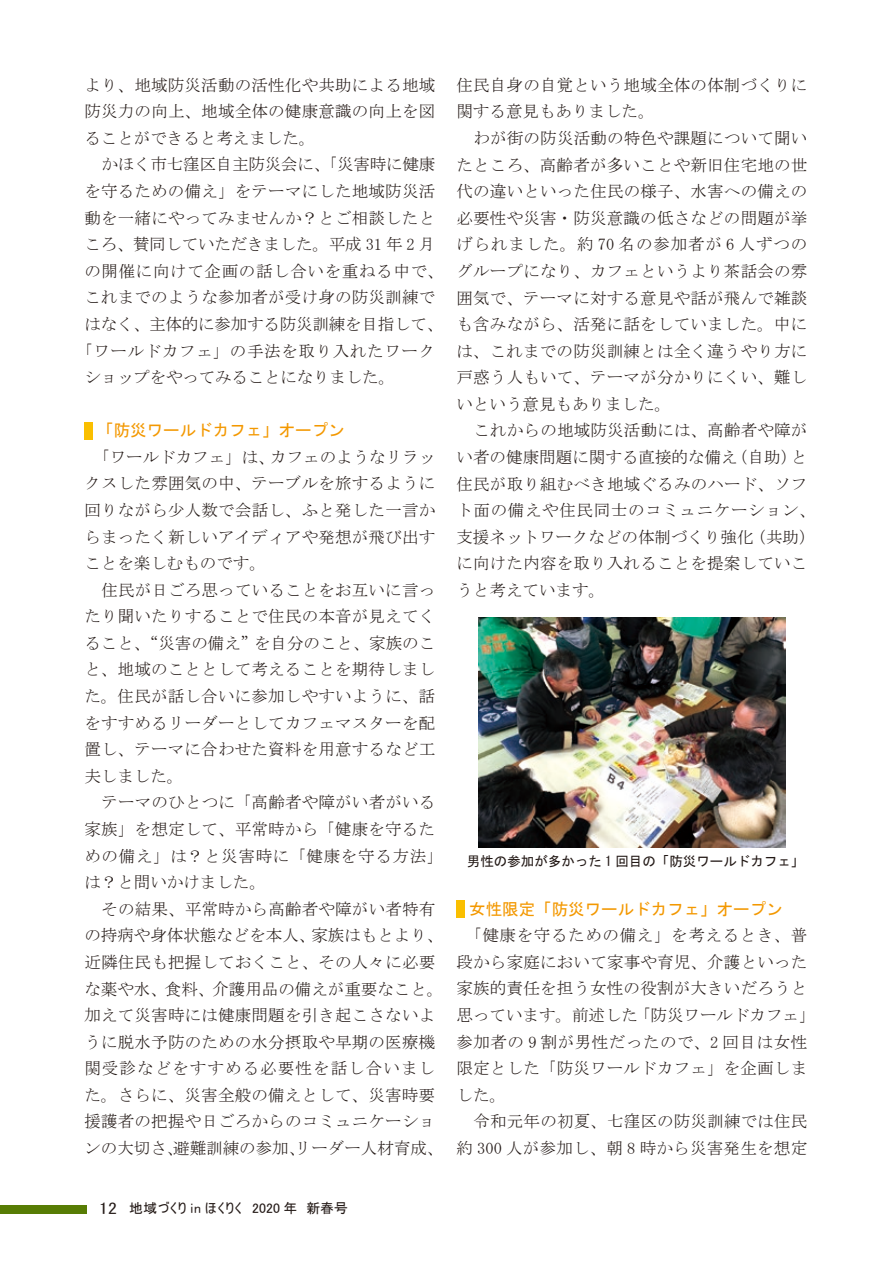
<style>
.page{position:relative;width:893px;height:1263px;background:#fff}
.page>*{position:absolute;margin:0;border:0;box-sizing:border-box;transform-origin:0 0}
.t1{font:16.5px/26.5px "MS Mincho";letter-spacing:.015em;color:#231916;text-align:justify}
.t2{font:16.5px "MS Mincho";letter-spacing:-.01em;color:#231916}
.t3{font:16.5px "MS Mincho";letter-spacing:.04em;color:#231916}
.t4{font:16.5px "MS Gothic";color:#f39800}
.t5{font:13.8px "MS UI Gothic";letter-spacing:.05em;color:#231916}
.t6{font:13.5px "MS Gothic";color:#231916}
.s1{font-family:"MS Gothic";font-size:14.85px}
</style>
<div class="page">
<div style="left:0;top:1205px;width:87px;height:9px;background:#577c04"></div>
<div style="left:84px;top:422px;width:9px;height:17px;background:#fabf00"></div>
<div style="left:456px;top:900px;width:9px;height:17px;background:#fabf00"></div>
<img style="left:479px;top:618px;width:307px;height:230px">
<p class="t1" style="left:84px;top:71px;width:352px">より、地域防災活動の活性化や共助による地域防災力の向上、地域全体の健康意識の向上を図ることができると考えました。</p>
<p class="t2" style="left:101px;top:156px;width:335px">かほく市七窪区自主防災会に、「災害時に健康</p>
<p class="t1" style="left:84px;top:178px;width:352px">を守るための備え」をテーマにした地域防災活</p>
<p class="t1" style="left:84px;top:204px;width:352px">動を一緒にやってみませんか？とご相談したと</p>
<p class="t2" style="left:84px;top:236px;width:352px">ころ、賛同していただきました。平成 31 年 2 月</p>
<p class="t3" style="left:84px;top:263px;width:361px">の開催に向けて企画の話し合いを重ねる中で、</p>
<p class="t1" style="left:84px;top:284px;width:352px">これまでのような参加者が受け身の防災訓練で</p>
<p class="t2" style="left:84px;top:316px;width:361px">はなく、主体的に参加する防災訓練を目指して、</p>
<p class="t3" style="left:76px;top:342px;width:361px">「ワールドカフェ」の手法を取り入れたワーク</p>
<p class="t2" style="left:84px;top:369px;width:312px">ショップをやってみることになりました。</p>
<p class="t4" style="left:97px;top:422px;width:249px">「防災ワールドカフェ」オープン</p>
<p class="t1" style="left:84px;top:444px;width:352px;text-indent:9px">「ワールドカフェ」は、カフェのようなリラックスした雰囲気の中、テーブルを旅するように回りながら少人数で会話し、ふと発した一言からまったく新しいアイディアや発想が飛び出すことを楽しむものです。</p>
<p class="t1" style="left:84px;top:576px;width:352px;text-indent:17px">住民が日ごろ思っていることをお互いに言ったり聞いたりすることで住民の本音が見えてくること、“災害の備え”を自分のこと、家族のこと、地域のこととして考えることを期待しました。住民が話し合いに参加しやすいように、話をすすめるリーダーとしてカフェマスターを配置し、テーマに合わせた資料を用意するなど工夫しました。</p>
<p class="t1" style="left:84px;top:789px;width:360px;text-align:left;text-indent:17px">テーマのひとつに「高齢者や障がい者がいる家族」を想定して、平常時から「健康を守るための備え」は？と災害時に「健康を守る方法」は？と問いかけました。</p>
<p class="t1" style="left:84px;top:895px;width:361px;text-align:center">その結果、平常時から高齢者や障がい者特有<br>の持病や身体状態などを本人、家族はもとより、近隣住民も把握しておくこと、その人々に必要な薬や水、食料、介護用品の備えが重要なこと。加えて災害時には健康問題を引き起こさないように脱水予防のための水分摂取や早期の医療機関受診などをすすめる必要性を話し合いました。さらに、災害全般の備えとして、災害時要援護者の把握や日ごろからのコミュニケーションの大切さ、避難訓練の参加、リーダー人材育成、</p>
<p class="t5" style="left:99px;top:1201px;width:250px"><span class="s1">12</span> 地域づくり in ほくりく　2020 年　新春号</p>
<p class="t1" style="left:456px;top:72px;width:352px">住民自身の自覚という地域全体の体制づくりに関する意見もありました。</p>
<p class="t1" style="left:456px;top:125px;width:352px;text-indent:17px">わが街の防災活動の特色や課題について聞いたところ、高齢者が多いことや新旧住宅地の世代の違いといった住民の様子、水害への備えの必要性や災害・防災意識の低さなどの問題が挙げられました。約 70 名の参加者が 6 人ずつのグループになり、カフェというより茶話会の雰囲気で、テーマに対する意見や話が飛んで雑談も含みながら、活発に話をしていました。中には、これまでの防災訓練とは全く違うやり方に戸惑う人もいて、テーマが分かりにくい、難しいという意見もありました。</p>
<p class="t1" style="left:456px;top:417px;width:361px;text-align:left;text-indent:17px">これからの地域防災活動には、高齢者や障がい者の健康問題に関する直接的な備え（自助）と住民が取り組むべき地域ぐるみのハード、ソフト面の備えや住民同士のコミュニケーション、支援ネットワークなどの体制づくり強化（共助）に向けた内容を取り入れることを提案していこうと考えています。</p>
<p class="t6" style="left:467px;top:854px;width:339px">男性の参加が多かった 1 回目の「防災ワールドカフェ」</p>
<p class="t4" style="left:469px;top:901px;width:315px">女性限定「防災ワールドカフェ」オープン</p>
<p class="t1" style="left:456px;top:922px;width:361px;text-align:left;text-indent:9px">「健康を守るための備え」を考えるとき、普段から家庭において家事や育児、介護といった家族的責任を担う女性の役割が大きいだろうと思っています。前述した「防災ワールドカフェ」参加者の 9 割が男性だったので、2 回目は女性限定とした「防災ワールドカフェ」を企画しました。</p>
<p class="t1" style="left:456px;top:1108px;width:352px;text-align:right">令和元年の初夏、七窪区の防災訓練では住民約 300 人が参加し、朝 8 時から災害発生を想定</p>
</div>
